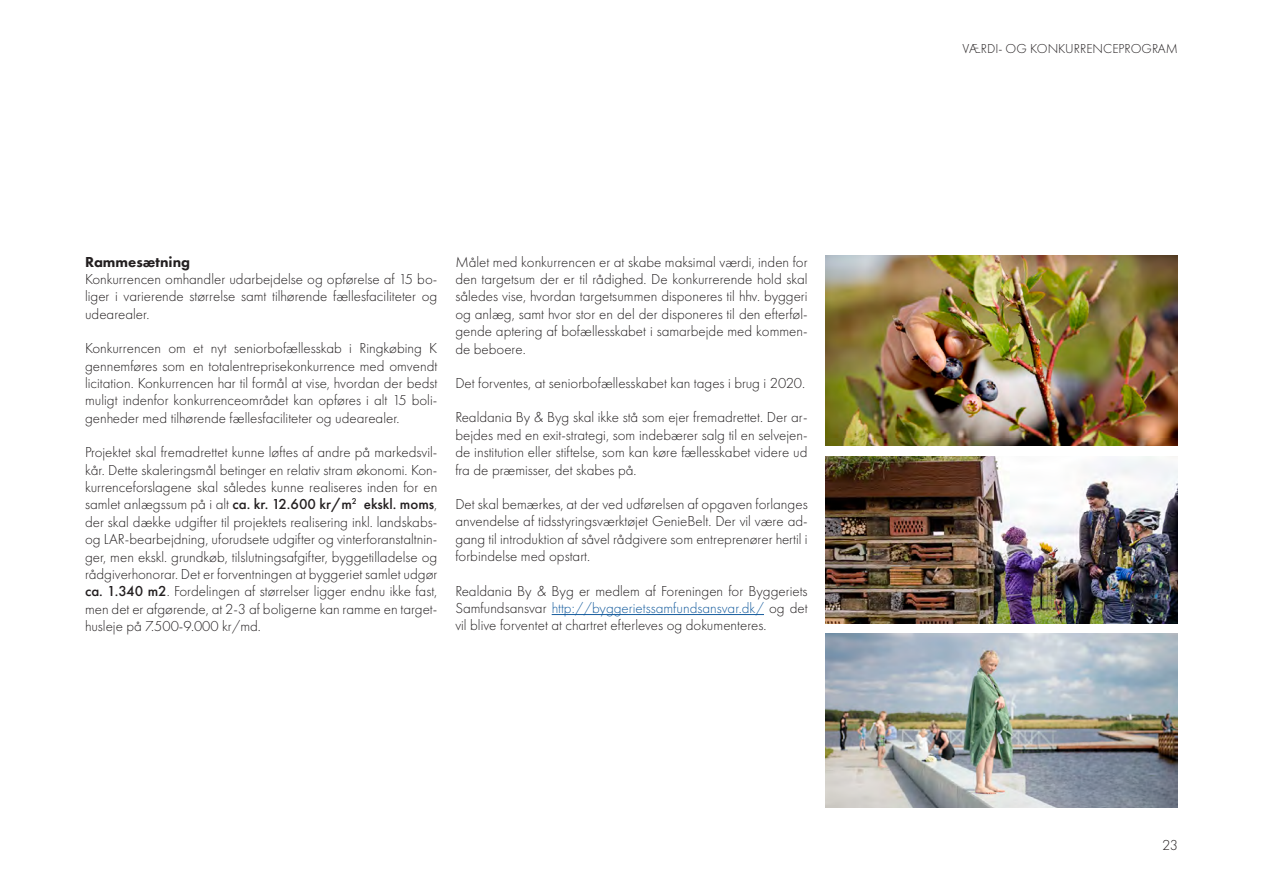
<style>
.page{position:relative;width:1263px;height:893px;background:#fff}
.page>*{position:absolute;margin:0;border:0;box-sizing:border-box;transform-origin:0 0}
.Brødtekst{font:300 15px/17.4px "Futura PT";color:#231f20;text-align:justify}
.Underoverskrift{font:800 15px "Futura PT";color:#231f20}
.t1{font:300 13.5px "Futura PT";color:#231f20}
.s1{font-weight:500}
.s2{color:#175d9e}
</style>
<div class="page">
<img style="left:826px;top:255px;width:352px;height:191px">
<img style="left:826px;top:456px;width:352px;height:167px">
<img style="left:826px;top:634px;width:352px;height:174px">
<hr style="left:552px;top:614px;width:212px;height:1px;background:#175d9e">
<p class="Underoverskrift" style="left:85px;top:252px;width:107px">Rammesætning</p>
<p class="Brødtekst" style="left:85px;top:270px;width:354px">Konkurrencen omhandler udarbejdelse og opførelse af 15 bo&shy;liger i varierende størrelse samt tilhørende fællesfaciliteter og udearealer.</p>
<p class="Brødtekst" style="left:85px;top:340px;width:354px">Konkurrencen om et nyt seniorbofællesskab i Ringkøbing K gennemføres som en totalentreprisekonkurrence med omvendt licitation. Konkurrencen har til formål at vise, hvordan der bedst muligt indenfor konkurrenceområdet kan opføres i alt 15 boli&shy;genheder med tilhørende fællesfaciliteter og udearealer.</p>
<p class="Brødtekst" style="left:85px;top:444px;width:354px">Projektet skal fremadrettet kunne løftes af andre på markedsvil&shy;kår. Dette skaleringsmål betinger en relativ stram økonomi. Kon&shy;kurrenceforslagene skal således kunne realiseres inden for en samlet anlægssum på i alt <span class="s1">ca. kr. 12.600 kr/m</span><sup>2</sup> <span class="s1">ekskl. moms</span>, der skal dække udgifter til projektets realisering inkl. landskabs&shy;og LAR-bearbejdning, uforudsete udgifter og vinterforanstaltnin&shy;ger, men ekskl. grundkøb, tilslutningsafgifter, byggetilladelse og rådgiverhonorar. Det er forventningen at byggeriet samlet udgør <span class="s1">ca. 1.340 m2</span>. Fordelingen af størrelser ligger endnu ikke fast, men det er afgørende, at 2-3 af boligerne kan ramme en target&shy;husleje på 7.500-9.000 kr/md.</p>
<p class="Brødtekst" style="left:455px;top:253px;width:354px">Målet med konkurrencen er at skabe maksimal værdi, inden for den targetsum der er til rådighed. De konkurrerende hold skal således vise, hvordan targetsummen disponeres til hhv. byggeri og anlæg, samt hvor stor en del der disponeres til den efterføl&shy;gende aptering af bofællesskabet i samarbejde med kommen&shy;de beboere.</p>
<p class="Brødtekst" style="left:455px;top:374px;width:351px">Det forventes, at seniorbofællesskabet kan tages i brug i 2020.</p>
<p class="Brødtekst" style="left:455px;top:409px;width:354px">Realdania By &amp; Byg skal ikke stå som ejer fremadrettet. Der ar&shy;bejdes med en exit-strategi, som indebærer salg til en selvejen&shy;de institution eller stiftelse, som kan køre fællesskabet videre ud fra de præmisser, det skabes på.</p>
<p class="Brødtekst" style="left:455px;top:495px;width:354px">Det skal bemærkes, at der ved udførelsen af opgaven forlanges anvendelse af tidsstyringsværktøjet GenieBelt. Der vil være ad&shy;gang til introduktion af såvel rådgivere som entreprenører hertil i forbindelse med opstart.</p>
<p class="Brødtekst" style="left:455px;top:582px;width:354px">Realdania By &amp; Byg er medlem af Foreningen for Byggeriets Samfundsansvar <span class="s2">http://byggerietssamfundsansvar.dk/</span> og det vil blive forventet at chartret efterleves og dokumenteres.</p>
<p class="t1" style="left:963px;top:41px;width:217px">VÆRDI- OG KONKURRENCEPROGRAM</p>
<p class="Brødtekst" style="left:1162px;top:837px;width:17px">23</p>
</div>
